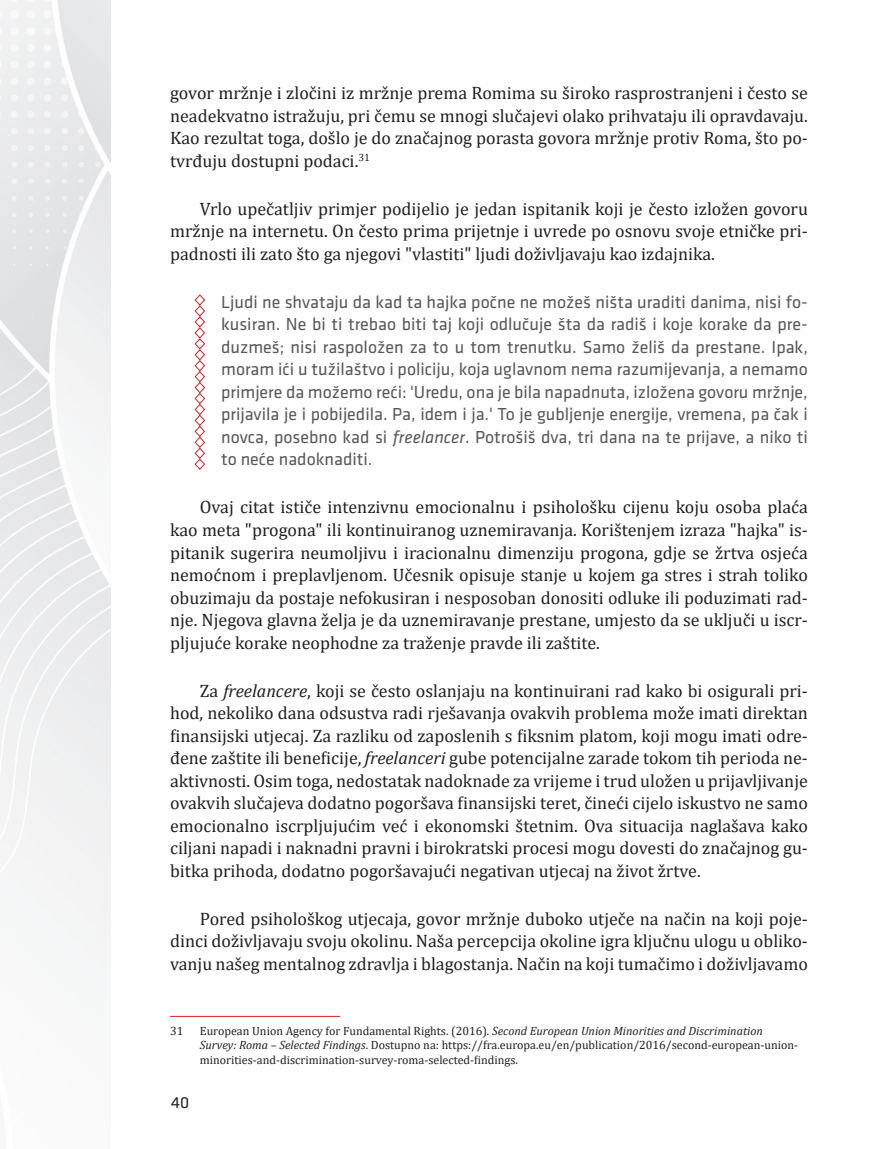
<style>
.page{position:relative;width:893px;height:1149px;background:#fff}
.page>*{position:absolute;margin:0;border:0;box-sizing:border-box;transform-origin:0 0}
.t1{font:18px/22.5px "Cambria";color:#231f20;text-align:justify}
.t2{font:18px/22.5px "Klavika Basic";color:#57585a;text-align:justify}
.t3{font:16.5px "Klavika Basic";color:#231f20}
.t4{font:12px/14.4px "Cambria";color:#231f20}
.s1{font-style:italic}
</style>
<div class="page">
<img style="left:0;top:0;width:110px;height:1105px">
<svg style="left:194px;top:294px;width:11px;height:176px"></svg>
<hr style="left:170px;top:1015px;width:170px;height:1px;background:#d1232a">
<p class="t1" style="left:170px;top:82px;width:639px">govor mržnje i zločini iz mržnje prema Romima su široko rasprostranjeni i često se neadekvatno istražuju, pri čemu se mnogi slučajevi olako prihvataju ili opravdavaju.<br>Kao rezultat toga, došlo je do značajnog porasta govora mržnje protiv Roma, što po&shy;tvrđuju dostupni podaci.<sup>31</sup></p>
<p class="t1" style="left:170px;top:197px;width:639px;text-indent:30px">Vrlo upečatljiv primjer podijelio je jedan ispitanik koji je često izložen govoru mržnje na internetu. On često prima prijetnje i uvrede po osnovu svoje etničke pri&shy;padnosti ili zato što ga njegovi "vlastiti" ljudi doživljavaju kao izdajnika.</p>
<p class="t2" style="left:221px;top:290px;width:588px">Ljudi ne shvataju da kad ta hajka počne ne možeš ništa uraditi danima, nisi fo&shy;kusiran. Ne bi ti trebao biti taj koji odlučuje šta da radiš i koje korake da pre&shy;duzmeš; nisi raspoložen za to u tom trenutku. Samo želiš da prestane. Ipak, moram ići u tužilaštvo i policiju, koja uglavnom nema razumijevanja, a nemamo primjere da možemo reći: 'Uredu, ona je bila napadnuta, izložena govoru mržnje, prijavila je i pobijedila. Pa, idem i ja.' To je gubljenje energije, vremena, pa čak i novca, posebno kad si <span class="s1">freelancer</span>. Potrošiš dva, tri dana na te prijave, a niko ti to neće nadoknaditi.</p>
<p class="t1" style="left:170px;top:496px;width:639px;text-indent:30px">Ovaj citat ističe intenzivnu emocionalnu i psihološku cijenu koju osoba plaća kao meta "progona" ili kontinuiranog uznemiravanja. Korištenjem izraza "hajka" is&shy;pitanik sugerira neumoljivu i iracionalnu dimenziju progona, gdje se žrtva osjeća nemoćnom i preplavljenom. Učesnik opisuje stanje u kojem ga stres i strah toliko obuzimaju da postaje nefokusiran i nesposoban donositi odluke ili poduzimati rad&shy;nje. Njegova glavna želja je da uznemiravanje prestane, umjesto da se uključi u iscr&shy;pljujuće korake neophodne za traženje pravde ili zaštite.</p>
<p class="t1" style="left:170px;top:679px;width:639px;text-indent:30px">Za <span class="s1">freelancere</span>, koji se često oslanjaju na kontinuirani rad kako bi osigurali pri&shy;hod, nekoliko dana odsustva radi rješavanja ovakvih problema može imati direktan finansijski utjecaj. Za razliku od zaposlenih s fiksnim platom, koji mogu imati odre&shy;đene zaštite ili beneficije, <span class="s1">freelanceri</span> gube potencijalne zarade tokom tih perioda ne&shy;aktivnosti. Osim toga, nedostatak nadoknade za vrijeme i trud uložen u prijavljivanje ovakvih slučajeva dodatno pogoršava finansijski teret, čineći cijelo iskustvo ne samo emocionalno iscrpljujućim već i ekonomski štetnim. Ova situacija naglašava kako ciljani napadi i naknadni pravni i birokratski procesi mogu dovesti do značajnog gu&shy;bitka prihoda, dodatno pogoršavajući negativan utjecaj na život žrtve.</p>
<p class="t1" style="left:170px;top:907px;width:639px;text-indent:30px">Pored psihološkog utjecaja, govor mržnje duboko utječe na način na koji poje&shy;dinci doživljavaju svoju okolinu. Naša percepcija okoline igra ključnu ulogu u obliko&shy;vanju našeg mentalnog zdravlja i blagostanja. Način na koji tumačimo i doživljavamo</p>
<p class="t4" style="left:170px;top:1023px;width:15px">31</p>
<p class="t4" style="left:200px;top:1023px;width:600px">European Union Agency for Fundamental Rights. (2016). <span class="s1">Second European Union Minorities and Discrimination<br>Survey: Roma – Selected Findings</span>. Dostupno na: https://fra.europa.eu/en/publication/2016/second-european-union&shy;minorities-and-discrimination-survey-roma-selected-findings.</p>
<p class="t3" style="left:171px;top:1091px;width:19px">40</p>
</div>
